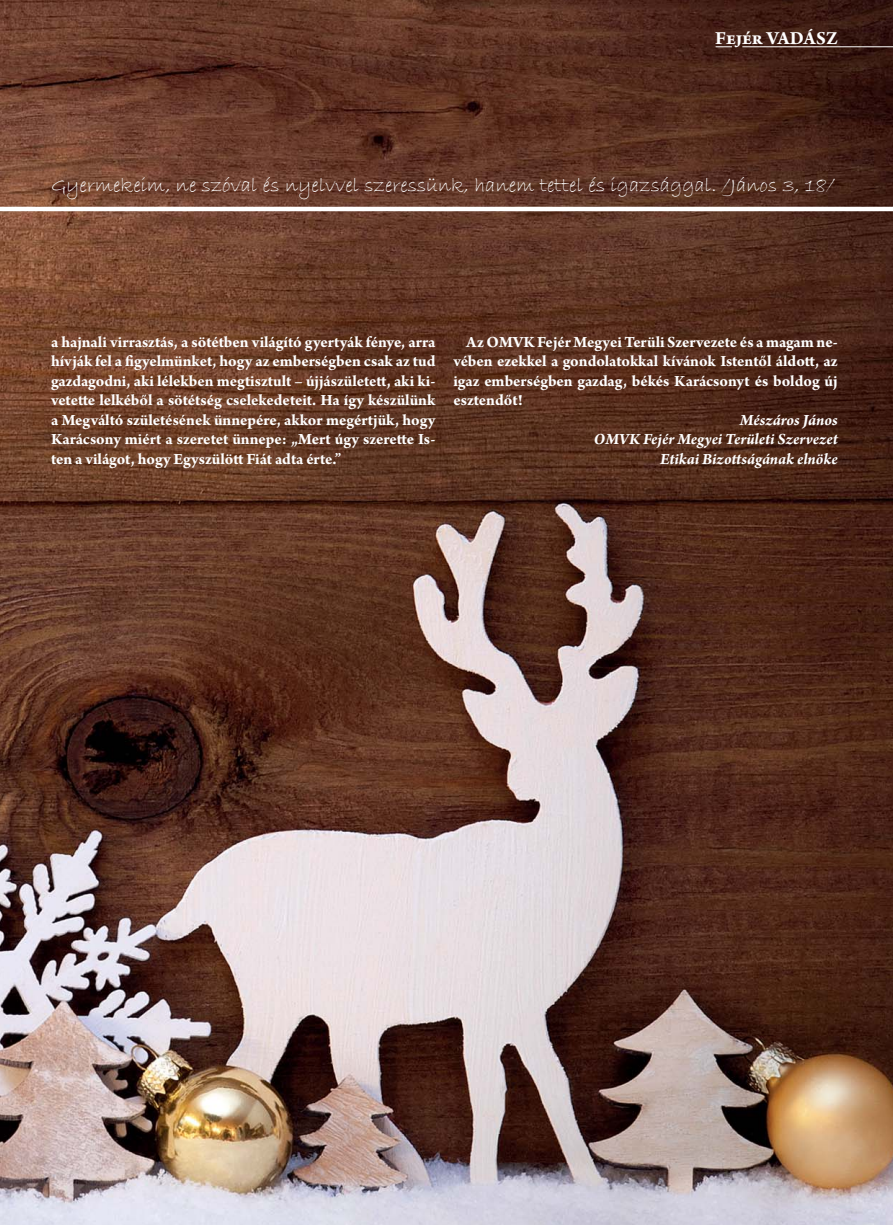
<style>
.page{position:relative;width:893px;height:1225px;background:#fff}
.page>*{position:absolute;margin:0;border:0;box-sizing:border-box;transform-origin:0 0}
.t1{font:21px "Bradley Hand ITC";color:#fff}
.t2{font:700 19.5px "Arno Pro";color:#fff}
.t3{font:700 16.5px/19.5px "Arno Pro";color:#fff;text-align:justify}
.t4{font:italic 700 16.5px/19.5px "Arno Pro";color:#fff;text-align:right}
</style>
<div class="page">
<img style="left:0;top:0;width:893px;height:1225px">
<hr style="left:742px;top:46px;width:151px;height:1px;background:#fff">
<svg style="left:716px;top:46px;width:16px;height:1px"></svg>
<hr style="left:0;top:207px;width:893px;height:4px;background:#fff">
<p class="t2" style="left:715px;top:29px;width:124px">Fejér VADÁSZ</p>
<p class="t1" style="left:51px;top:173px;width:786px">Gyermekeim, ne szóval és nyelvvel szeressünk, hanem tettel és igazsággal. /János 3, 18/</p>
<p class="t3" style="left:51px;top:333px;width:386px">a hajnali virrasztás, a sötétben világító gyertyák fénye, arra hívják fel a figyelmünket, hogy az emberségben csak az tud gazdagodni, aki lélekben megtisztult – újjászületett, aki ki&shy;vetette lelkéből a sötétség cselekedeteit. Ha így készülünk a Megváltó születésének ünnepére, akkor megértjük, hogy Karácsony miért a szeretet ünnepe: „Mert úgy szerette Is&shy;ten a világot, hogy Egyszülött Fiát adta érte.”</p>
<p class="t3" style="left:453px;top:333px;width:386px;text-indent:13px">Az OMVK Fejér Megyei Terüli Szervezete és a magam ne&shy;vében ezekkel a gondolatokkal kívánok Istentől áldott, az igaz emberségben gazdag, békés Karácsonyt és boldog új esztendőt!</p>
<p class="t4" style="left:594px;top:411px;width:245px">Mészáros János<br>OMVK Fejér Megyei Területi Szervezet<br>Etikai Bizottságának elnöke</p>
</div>
